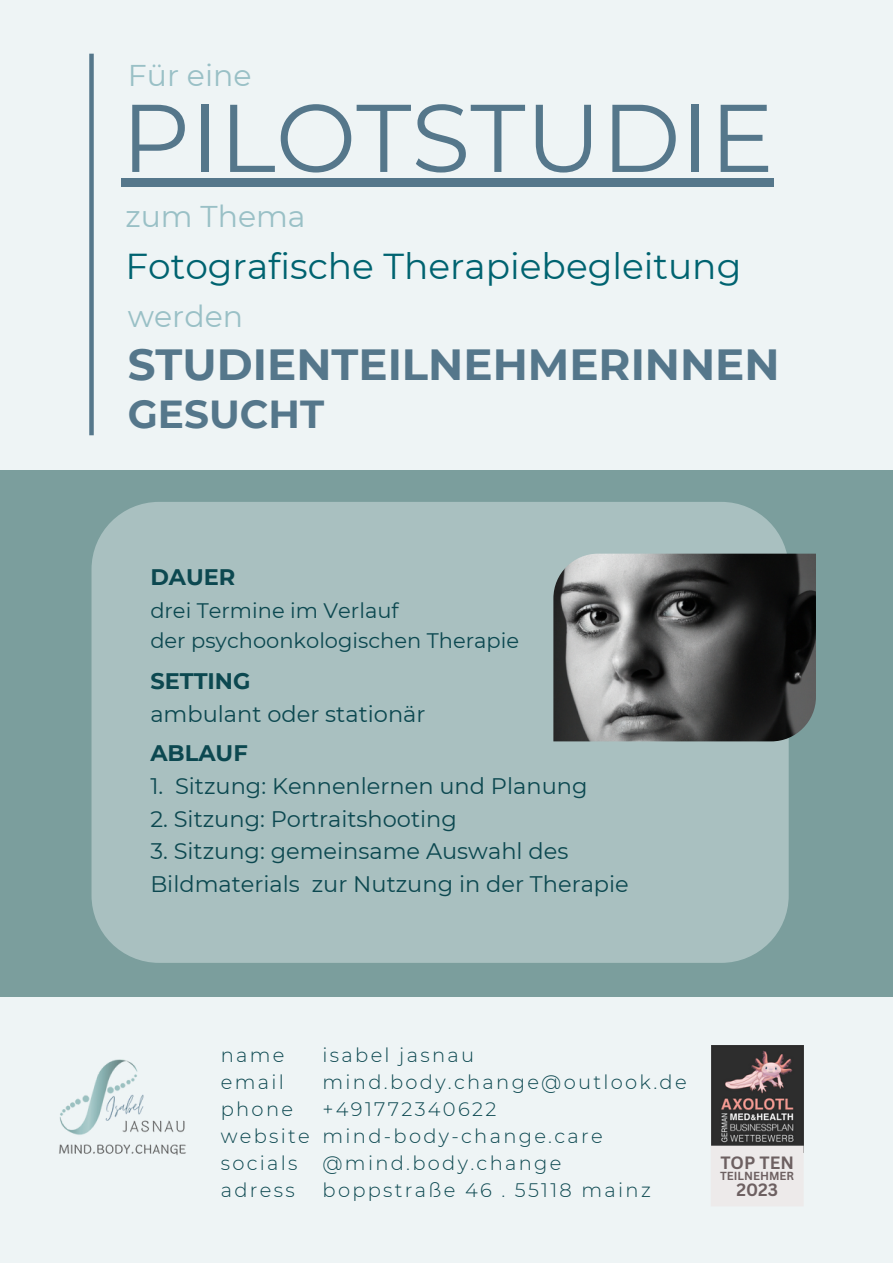
<style>
.page{position:relative;width:893px;height:1264px;background:#fff}
.page>*{position:absolute;margin:0;border:0;box-sizing:border-box;transform-origin:0 0}
.t1{font:95.85px "Montserrat";color:#55778b}
.t2{font:700 43.5px "Montserrat";color:#55778b}
.t3{font:700 39px "Montserrat";color:#55778b}
.t4{font:36px "Montserrat";color:#006370}
.t5{font:30px "Montserrat";color:#99c0c6}
.t6{font:22.5px "Montserrat";color:#0c4850}
.t7{font:700 22.5px "Montserrat";color:#0c4850}
.t8{font:21px "Montserrat";color:#0c4850}
.t9{font:300 19.5px "Montserrat";letter-spacing:.12em;color:#0c4850}
.t10{font:700 17.4px "Canva Sans";color:#6d6061}
.t11{font:700 11.4px "Canva Sans";color:#6d6061}
</style>
<div class="page">
<div style="left:0;top:0;width:892px;height:1262px;background:#7b9e9d"></div>
<div style="left:0;top:0;width:892px;height:470px;background:#eef4f5"></div>
<div style="left:0;top:996px;width:892px;height:266px;background:#eef4f5"></div>
<div style="left:91px;top:502px;width:697px;height:460px;background:#a9c0c0;border-radius:67px"></div>
<img style="left:553px;top:553px;width:262px;height:188px">
<img style="left:59px;top:1059px;width:127px;height:96px">
<img style="left:711px;top:1045px;width:92px;height:100px">
<div style="left:711px;top:1145px;width:92px;height:61px;background:#edeaea"></div>
<div style="left:121px;top:177px;width:652px;height:9px;background:#55778b"></div>
<div style="left:89px;top:54px;width:5px;height:381px;background:#55778b"></div>
<p class="t5" style="left:128px;top:57px;width:125px">Für eine</p>
<p class="t1" style="left:121px;top:79px;width:654px">PILOTSTUDIE</p>
<p class="t5" style="left:125px;top:198px;width:182px">zum Thema</p>
<p class="t4" style="left:125px;top:244px;width:617px">Fotografische Therapiebegleitung</p>
<p class="t5" style="left:128px;top:297px;width:117px">werden</p>
<p class="t2" style="left:128px;top:338px;width:653px">STUDIENTEILNEHMERINNEN</p>
<p class="t3" style="left:128px;top:390px;width:198px">GESUCHT</p>
<p class="t7" style="left:150px;top:563px;width:87px">DAUER</p>
<p class="t8" style="left:150px;top:597px;width:250px">drei Termine im Verlauf</p>
<p class="t8" style="left:150px;top:628px;width:370px">der psychoonkologischen Therapie</p>
<p class="t7" style="left:150px;top:667px;width:102px">SETTING</p>
<p class="t6" style="left:150px;top:700px;width:277px">ambulant oder stationär</p>
<p class="t7" style="left:150px;top:739px;width:99px">ABLAUF</p>
<p class="t6" style="left:150px;top:772px;width:438px">1. Sitzung: Kennenlernen und Planung</p>
<p class="t6" style="left:150px;top:804px;width:308px">2. Sitzung: Portraitshooting</p>
<p class="t6" style="left:150px;top:837px;width:419px">3. Sitzung: gemeinsame Auswahl des</p>
<p class="t6" style="left:150px;top:870px;width:480px">Bildmaterials zur Nutzung in der Therapie</p>
<p class="t9" style="left:221px;top:1043px;width:65px">name</p>
<p class="t9" style="left:221px;top:1070px;width:65px">email</p>
<p class="t9" style="left:221px;top:1097px;width:74px">phone</p>
<p class="t9" style="left:221px;top:1124px;width:91px">website</p>
<p class="t9" style="left:221px;top:1151px;width:78px">socials</p>
<p class="t9" style="left:221px;top:1178px;width:75px">adress</p>
<p class="t9" style="left:322px;top:1043px;width:153px">isabel jasnau</p>
<p class="t9" style="left:322px;top:1070px;width:365px">mind.body.change@outlook.de</p>
<p class="t9" style="left:322px;top:1097px;width:175px">+491772340622</p>
<p class="t9" style="left:322px;top:1124px;width:282px">mind-body-change.care</p>
<p class="t9" style="left:322px;top:1151px;width:240px">@mind.body.change</p>
<p class="t9" style="left:322px;top:1178px;width:330px">boppstraße 46 . 55118 mainz</p>
<p class="t10" style="left:720px;top:1150px;width:75px">TOP TEN</p>
<p class="t11" style="left:720px;top:1167px;width:75px">TEILNEHMER</p>
<p class="t10" style="left:736px;top:1177px;width:43px">2023</p>
</div>
